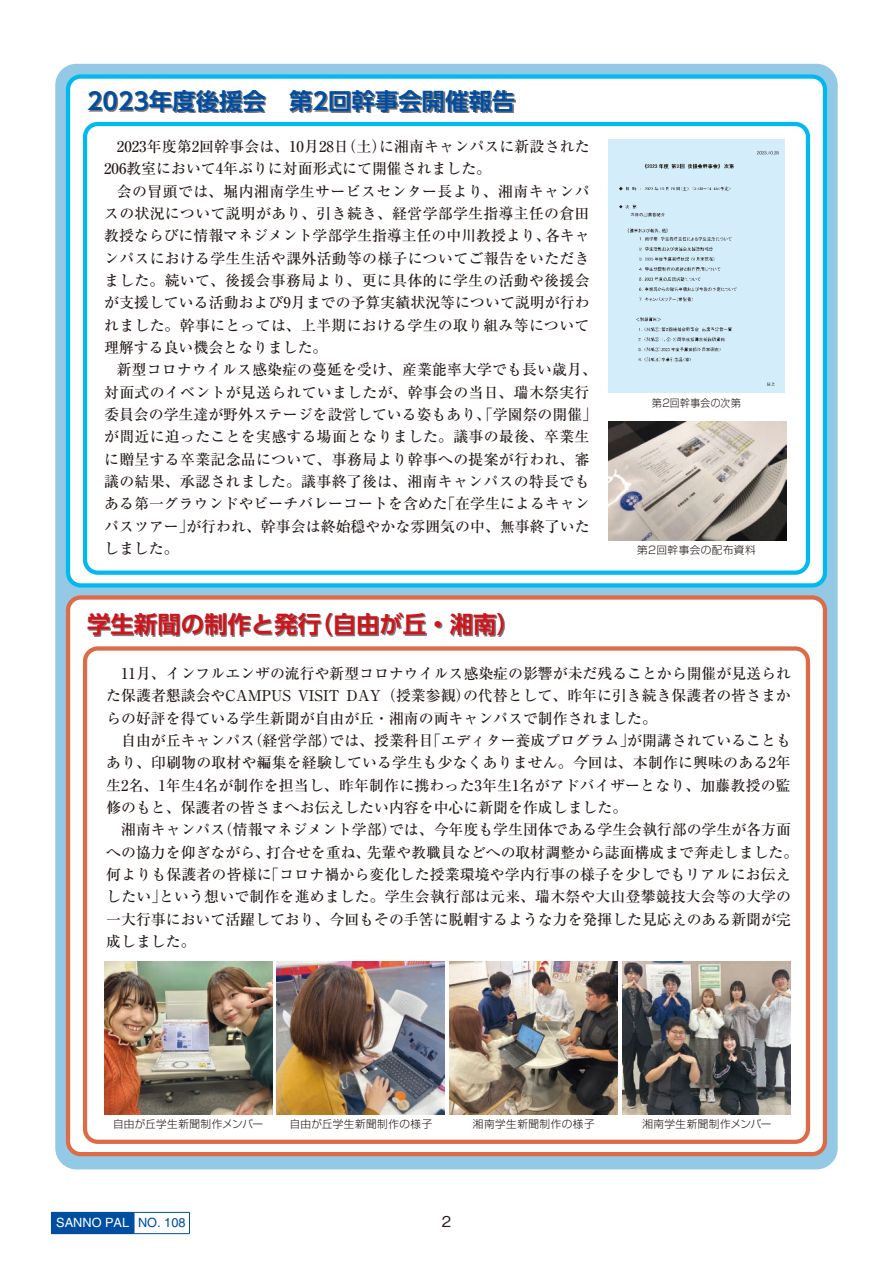
<style>
.page{position:relative;width:893px;height:1263px;background:#fff}
.page>*{position:absolute;margin:0;border:0;box-sizing:border-box;transform-origin:0 0}
.t1{font:700 23.4px "UD Shin Go Pro De";color:#004ea2}
.t2{font:700 23.4px "UD Shin Go Pro De";color:#d1131c}
.t3{font:500 14.85px/22.4px "Ryumin Pr 5";letter-spacing:.005em;color:#231916}
.t4{font:500 14.85px "Gothic BBB Pr 5";color:#231916}
.t5{font:12.75px "Helvetica LT Std";color:#fff}
.t6{font:300 10.65px "Shin Go Pr 5";letter-spacing:.04em;color:#231916}
.t7{font:300 10.65px "Shin Go Pr 5";letter-spacing:.04em;color:#231916;scale:.92 1}
.s1{color:#004ea2}
</style>
<div class="page">
<div style="left:55px;top:64px;width:783px;height:1105px;background:#93c9e4;border-radius:21px"></div>
<div style="left:68px;top:77px;width:757px;height:508px;background:#fff;border-radius:13px"></div>
<div style="left:66px;top:74px;width:761px;height:513px;border:4px solid #00b9ef;border-radius:13px"></div>
<div style="left:68px;top:597px;width:757px;height:557px;background:#fff;border-radius:13px"></div>
<div style="left:66px;top:595px;width:761px;height:561px;border:4px solid #dd6b48;border-radius:13px"></div>
<div style="left:83px;top:122px;width:727px;height:453px;border:4px solid #00b9ef;border-radius:13px"></div>
<div style="left:83px;top:646px;width:727px;height:498px;border:4px solid #dd6b48;border-radius:13px"></div>
<div style="left:89px;top:91px;width:427px;height:22px;background:#231916;opacity:.6"></div>
<div style="left:89px;top:613px;width:416px;height:23px;background:#231916;opacity:.6"></div>
<img style="left:623px;top:961px;width:168px;height:153px">
<img style="left:104px;top:961px;width:168px;height:153px">
<img style="left:450px;top:961px;width:168px;height:153px">
<img style="left:277px;top:961px;width:168px;height:153px">
<img style="left:609px;top:139px;width:176px;height:254px">
<img style="left:609px;top:421px;width:178px;height:119px">
<div style="left:51px;top:1212px;width:83px;height:21px;background:#004ea2"></div>
<hr style="left:134px;top:1212px;width:56px;height:1px;background:#004ea2">
<svg style="left:189px;top:1213px;width:1px;height:20px"></svg>
<hr style="left:134px;top:1233px;width:56px;height:1px;background:#004ea2">
<svg style="left:134px;top:1213px;width:1px;height:20px"></svg>
<hr style="left:51px;top:1233px;width:83px;height:1px;background:#004ea2">
<h1 class="t1" style="left:87px;top:82px;width:429px">2023年度後援会　第2回幹事会開催報告</h1>
<p class="t3" style="left:104px;top:134px;width:487px;text-indent:13px">2023年度第2回幹事会は、10月28日（土）に湘南キャンパスに新設された<br>206教室において4年ぶりに対面形式にて開催されました。</p>
<p class="t3" style="left:104px;top:179px;width:487px;text-align:justify;text-indent:13px">会の冒頭では、堀内湘南学生サービスセンター長より、湘南キャンパスの状況について説明があり、引き続き、経営学部学生指導主任の倉田教授ならびに情報マネジメント学部学生指導主任の中川教授より、各キャンパスにおける学生生活や課外活動等の様子についてご報告をいただきました。続いて、後援会事務局より、更に具体的に学生の活動や後援会が支援している活動および9月までの予算実績状況等について説明が行われました。幹事にとっては、上半期における学生の取り組み等について理解する良い機会となりました。</p>
<p class="t3" style="left:104px;top:358px;width:494px;text-indent:13px">新型コロナウイルス感染症の蔓延を受け、産業能率大学でも長い歳月、対面式のイベントが見送られていましたが、幹事会の当日、瑞木祭実行委員会の学生達が野外ステージを設営している姿もあり、「学園祭の開催」が間近に迫ったことを実感する場面となりました。議事の最後、卒業生に贈呈する卒業記念品について、事務局より幹事への提案が行われ、審議の結果、承認されました。議事終了後は、湘南キャンパスの特長でもある第一グラウンドやビーチバレーコートを含めた「在学生によるキャンパスツアー」が行われ、幹事会は終始穏やかな雰囲気の中、無事終了いたしました。</p>
<h1 class="t2" style="left:87px;top:605px;width:434px">学生新聞の制作と発行（自由が丘・湘南）</h1>
<p class="t7" style="left:652px;top:394px;width:98px">第2回幹事会の次第</p>
<p class="t6" style="left:637px;top:541px;width:120px">第2回幹事会の配布資料</p>
<p class="t3" style="left:106px;top:661px;width:686px;text-align:justify;text-indent:15px">11月、インフルエンザの流行や新型コロナウイルス感染症の影響が未だ残ることから開催が見送られた保護者懇談会やCAMPUS VISIT DAY（授業参観）の代替として、昨年に引き続き保護者の皆さまからの好評を得ている学生新聞が自由が丘・湘南の両キャンパスで制作されました。</p>
<p class="t3" style="left:106px;top:728px;width:686px;text-align:justify;text-indent:15px">自由が丘キャンパス（経営学部）では、授業科目「エディター養成プログラム」が開講されていることもあり、印刷物の取材や編集を経験している学生も少なくありません。今回は、本制作に興味のある2年生2名、1年生4名が制作を担当し、昨年制作に携わった3年生1名がアドバイザーとなり、加藤教授の監修のもと、保護者の皆さまへお伝えしたい内容を中心に新聞を作成しました。</p>
<p class="t3" style="left:106px;top:817px;width:694px;text-indent:15px">湘南キャンパス（情報マネジメント学部）では、今年度も学生団体である学生会執行部の学生が各方面への協力を仰ぎながら、打合せを重ね、先輩や教職員などへの取材調整から誌面構成まで奔走しました。何よりも保護者の皆様に「コロナ禍から変化した授業環境や学内行事の様子を少しでもリアルにお伝えしたい」という想いで制作を進めました。学生会執行部は元来、瑞木祭や大山登攀競技大会等の大学の一大行事において活躍しており、今回もその手筈に脱帽するような力を発揮した見応えのある新聞が完成しました。</p>
<p class="t6" style="left:113px;top:1115px;width:152px">自由が丘学生新聞制作メンバー</p>
<p class="t6" style="left:290px;top:1115px;width:144px">自由が丘学生新聞制作の様子</p>
<p class="t6" style="left:473px;top:1115px;width:123px">湘南学生新聞制作の様子</p>
<p class="t6" style="left:642px;top:1115px;width:131px">湘南学生新聞制作メンバー</p>
<p class="t5" style="left:56px;top:1215px;width:131px">SANNO PAL <span class="s1">NO. 108</span></p>
<p class="t4" style="left:442px;top:1209px;width:11px">2</p>
</div>
